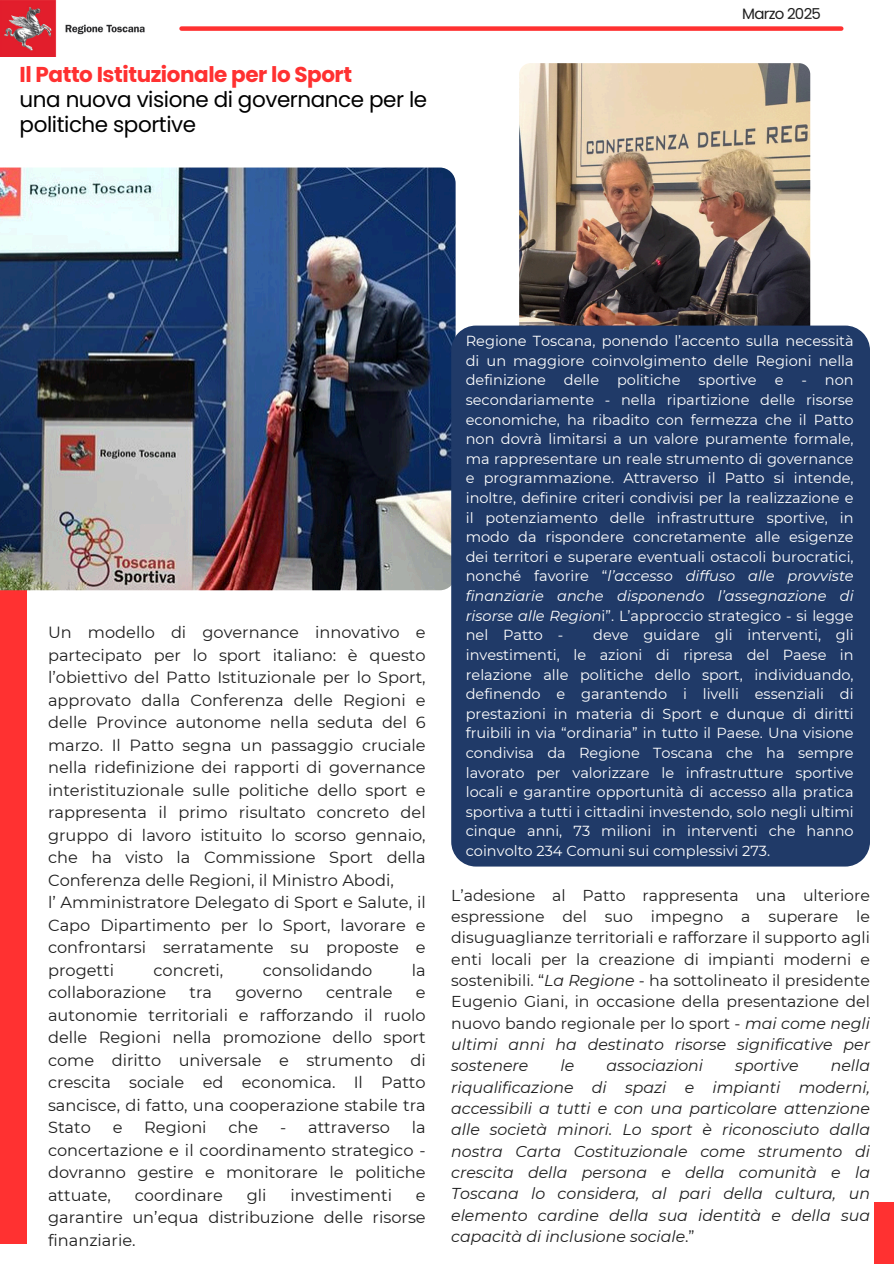
<style>
.page{position:relative;width:894px;height:1264px;background:#fff}
.page>*{position:absolute;margin:0;border:0;box-sizing:border-box;transform-origin:0 0}
.t1{font:21.45px/24.8px "Poppins";letter-spacing:-.02em;color:#000}
.t2{font:16.2px/22.5px "Montserrat";color:#1e1e1e;text-align:justify}
.t3{font:15.75px/21.3px "Montserrat";color:#1e1e1e;text-align:justify}
.t4{font:italic 15.75px/21.3px "Montserrat";color:#1e1e1e;text-align:justify}
.t5{font:15px "Poppins";letter-spacing:-.05em;color:#1e1e1e}
.t6{font:14.55px/19.6px "Montserrat";color:#fff;text-align:justify}
.s1{font-weight:700;color:#ff3131}
.s2{font-style:italic}
.s3{font-style:normal}
</style>
<div class="page">
<div style="left:0;top:582px;width:27px;height:661px;background:#ff3131"></div>
<img style="left:519px;top:63px;width:291px;height:381px;border-radius:11px">
<div style="left:874px;top:1202px;width:19px;height:61px;background:#ff3131"></div>
<div style="left:181px;top:26px;width:660px;height:5px;background:#ff3131"></div>
<img style="left:0;top:167px;width:455px;height:423px">
<div style="left:451px;top:325px;width:418px;height:541px;background:#203a68"></div>
<img style="left:0;top:1px;width:145px;height:56px">
<h2 class="t1" style="left:20px;top:62px;width:409px"><span class="s1">Il Patto Istituzionale per lo Sport<br></span>una nuova visione di governance per le politiche sportive</h2>
<p class="t5" style="left:742px;top:3px;width:80px">Marzo 2025</p>
<h1 class="t2" style="left:48px;top:621px;width:379px;text-align:left">Un modello di governance innovativo e partecipato per lo sport italiano: è questo l’obiettivo del Patto Istituzionale per lo Sport, approvato dalla Conferenza delle Regioni e delle Province autonome nella seduta del 6 marzo. Il Patto segna un passaggio cruciale nella ridefinizione dei rapporti di governance interistituzionale sulle politiche dello sport e rappresenta il primo risultato concreto del gruppo di lavoro istituito lo scorso gennaio, che ha visto la Commissione Sport della Conferenza delle Regioni, il Ministro Abodi,<br>l’ Amministratore Delegato di Sport e Salute, il Capo Dipartimento per lo Sport, lavorare e confrontarsi serratamente su proposte e progetti</h1>
<h1 class="t2" style="left:153px;top:958px;width:71px">concreti,</h1>
<h1 class="t2" style="left:263px;top:958px;width:111px">consolidando</h1>
<h1 class="t2" style="left:411px;top:958px;width:15px">la</h1>
<h1 class="t2" style="left:48px;top:981px;width:120px">collaborazione</h1>
<h1 class="t2" style="left:189px;top:981px;width:24px">tra</h1>
<h1 class="t2" style="left:235px;top:981px;width:69px">governo</h1>
<h1 class="t2" style="left:326px;top:981px;width:68px">centrale</h1>
<h1 class="t2" style="left:48px;top:981px;width:379px;text-indent:368px">e autonomie territoriali e rafforzando il ruolo delle Regioni nella promozione dello sport come diritto universale e strumento di crescita sociale ed economica. Il Patto sancisce, di fatto, una cooperazione stabile tra Stato</h1>
<h1 class="t2" style="left:48px;top:1116px;width:379px;text-indent:363px">la concertazione e il coordinamento strategico - dovranno gestire e monitorare le politiche attuate,</h1>
<h1 class="t2" style="left:113px;top:1116px;width:11px">e</h1>
<h1 class="t2" style="left:144px;top:1116px;width:64px">Regioni</h1>
<h1 class="t2" style="left:228px;top:1116px;width:31px">che</h1>
<h1 class="t2" style="left:280px;top:1116px;width:111px">- attraverso</h1>
<h1 class="t2" style="left:135px;top:1183px;width:89px">coordinare</h1>
<h1 class="t2" style="left:247px;top:1183px;width:21px">gli</h1>
<h1 class="t2" style="left:290px;top:1183px;width:103px">investimenti</h1>
<h1 class="t2" style="left:48px;top:1183px;width:379px;text-indent:368px">e garantire un’equa distribuzione delle risorse finanziarie.</h1>
<p class="t6" style="left:465px;top:331px;width:389px">Regione Toscana, ponendo l’accento sulla necessità di un maggiore coinvolgimento delle Regioni nella definizione delle politiche sportive e - non secondariamente - nella ripartizione delle risorse economiche, ha ribadito con fermezza che il Patto non dovrà limitarsi a un valore puramente formale, ma rappresentare un reale strumento di governance e programmazione. Attraverso il Patto si intende, inoltre, definire criteri condivisi per la realizzazione e il potenziamento delle infrastrutture sportive, in modo da rispondere concretamente alle esigenze dei territori e superare eventuali ostacoli burocratici, nonché favorire “<span class="s2">l’accesso diffuso alle provviste finanziarie anche disponendo l’assegnazione di risorse alle Region</span>i”. L’approccio strategico - si legge nel Patto -</p>
<p class="t6" style="left:465px;top:625px;width:389px;text-indent:127px">deve guidare gli interventi, gli investimenti, le azioni di ripresa del Paese in relazione alle politiche dello sport, individuando, definendo e garantendo i livelli essenziali di prestazioni in materia di Sport e dunque di diritti fruibili in via “ordinaria” in tutto il Paese. Una visione condivisa da Regione Toscana che ha sempre lavorato per valorizzare le infrastrutture sportive locali e garantire opportunità di accesso alla pratica sportiva a tutti i cittadini investendo, solo negli ultimi cinque anni, 73 milioni in interventi che hanno coinvolto 234 Comuni sui complessivi 273.</p>
<p class="t3" style="left:451px;top:884px;width:420px">L’adesione al Patto rappresenta una ulteriore espressione del suo impegno a superare le disuguaglianze territoriali e rafforzare il supporto agli enti locali per la creazione di impianti moderni e sostenibili. “<span class="s2">La Regione</span> - ha sottolineato il presidente Eugenio Giani, in occasione della presentazione del nuovo bando regionale per lo sport - <span class="s2">mai come negli ultimi anni ha destinato risorse significative per sostenere</span></p>
<p class="t4" style="left:451px;top:1055px;width:420px;text-indent:379px">nella riqualificazione di spazi e impianti moderni, accessibili a tutti e con una particolare attenzione alle società minori. Lo sport è riconosciuto dalla nostra Carta Costituzionale come strumento di crescita della persona e della comunità e la Toscana lo considera, al pari della cultura, un elemento cardine della sua identità e della sua capacità di inclusione sociale<span class="s3">.”</span></p>
<p class="t4" style="left:560px;top:1055px;width:15px">le</p>
<p class="t4" style="left:606px;top:1055px;width:98px">associazioni</p>
<p class="t4" style="left:735px;top:1055px;width:65px">sportive</p>
</div>
